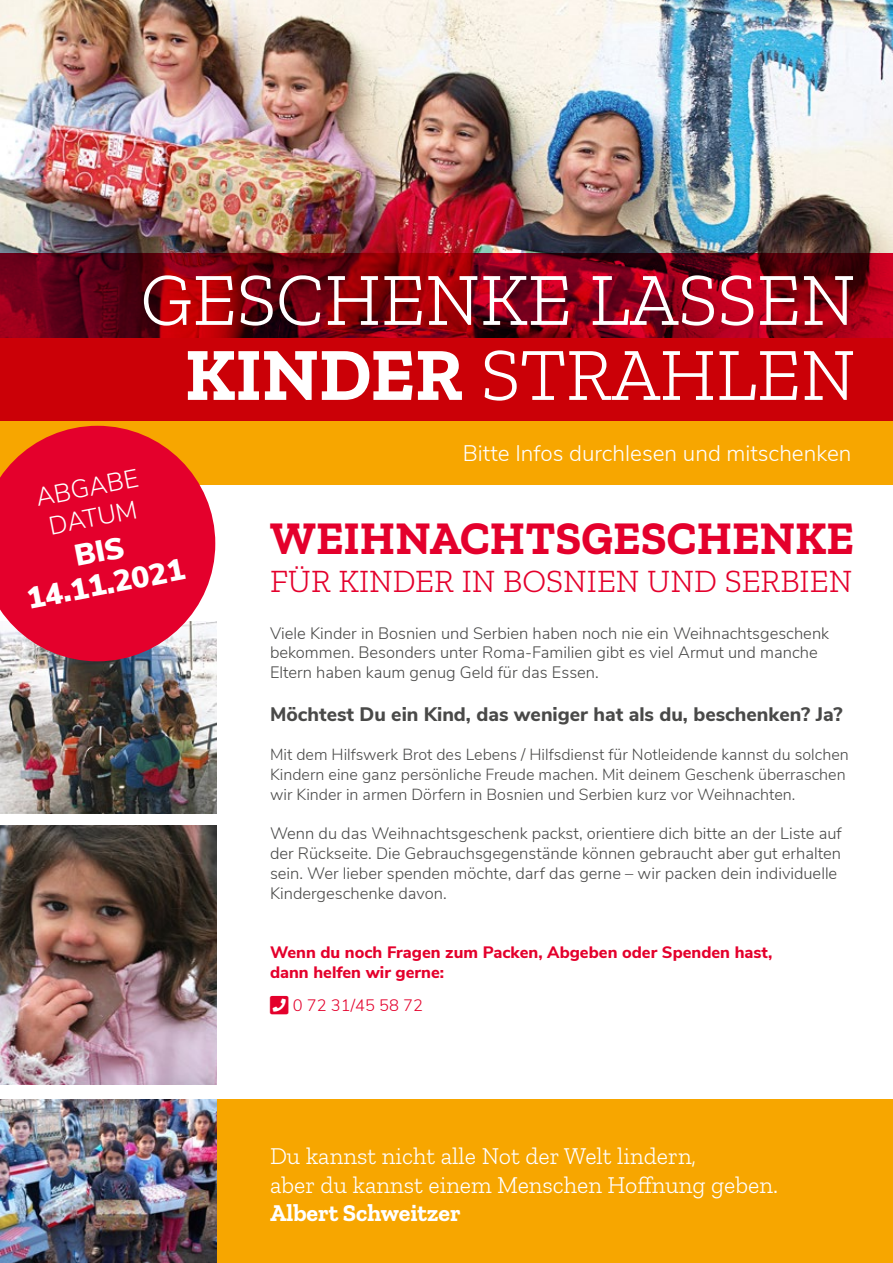
<style>
.page{position:relative;width:893px;height:1263px;background:#fff}
.page>*{position:absolute;margin:0;border:0;box-sizing:border-box;transform-origin:0 0}
.t1{font:300 75px/75px "Zilla Slab";color:#fff;text-align:center}
.t2{font:700 46.5px "Zilla Slab";color:#e4002c}
.t3{font:300 32.25px "Zilla Slab";color:#e4002c}
.t4{font:900 30px/33px "Nunito Sans";color:#fff;text-align:center}
.t5{font:300 25.5px/30.6px "Nunito Sans";color:#fff}
.t6{font:300 24px/28.8px "Zilla Slab";color:#fff}
.t7{font:700 24px "Zilla Slab";color:#fff}
.t8{font:300 22.5px "Nunito Sans";color:#fff}
.t9{font:800 19.5px "Nunito Sans";color:#494948}
.t10{font:300 16.5px/19.8px "Nunito Sans";color:#494948}
.t11{font:800 16.5px/19.8px "Nunito Sans";color:#e4002c}
.t12{font:300 16.5px "Nunito Sans";color:#e4002c}
.t13{font:300 16.05px/19.5px "Nunito Sans";color:#494948}
.s1{font-weight:700}
</style>
<div class="page">
<div style="left:0;top:1100px;width:893px;height:163px;background:#f7a600"></div>
<img style="left:0;top:0;width:893px;height:253px">
<img style="left:0;top:622px;width:216px;height:191px">
<img style="left:0;top:1100px;width:216px;height:163px">
<img style="left:0;top:825px;width:216px;height:260px">
<svg style="left:0;top:253px;width:893px;height:168px;background:#a5000c"></svg>
<div style="left:0;top:421px;width:893px;height:64px;background:#f7a600"></div>
<svg style="left:0;top:426px;width:215px;height:235px;background:#e42138"></svg>
<h1 class="t1" style="left:141px;top:263px;width:717px">GESCHENKE LASSEN<br><span class="s1">KINDER</span> STRAHLEN</h1>
<h3 class="t5" style="left:33px;top:481px;width:105px;rotate:-11deg">ABGABE<br>DATUM</h3>
<h3 class="t4" style="left:17px;top:549px;width:162px;rotate:-11deg">BIS<br>14.11.2021</h3>
<h3 class="t8" style="left:463px;top:437px;width:390px">Bitte Infos durchlesen und mitschenken</h3>
<h2 class="t2" style="left:270px;top:511px;width:585px">WEIHNACHTSGESCHENKE</h2>
<h3 class="t3" style="left:270px;top:564px;width:584px">FÜR KINDER IN BOSNIEN UND SERBIEN</h3>
<p class="t10" style="left:270px;top:622px;width:561px">Viele Kinder in Bosnien und Serbien haben noch nie ein Weihnachtsgeschenk bekommen. Besonders unter Roma-Familien gibt es viel Armut und manche<br>Eltern haben kaum genug Geld für das Essen.</p>
<p class="t9" style="left:270px;top:700px;width:574px">Möchtest Du ein Kind, das weniger hat als du, beschenken? Ja?</p>
<p class="t13" style="left:270px;top:744px;width:580px">Mit dem Hilfswerk Brot des Lebens / Hilfsdienst für Notleidende kannst du solchen<br>Kindern eine ganz persönliche Freude machen. Mit deinem Geschenk überraschen wir Kinder in armen Dörfern in Bosnien und Serbien kurz vor Weihnachten.</p>
<p class="t10" style="left:270px;top:822px;width:573px">Wenn du das Weihnachtsgeschenk packst, orientiere dich bitte an der Liste auf der Rückseite. Die Gebrauchsgegenstände können gebraucht aber gut erhalten sein. Wer lieber spenden möchte, darf das gerne – wir packen dein individuelle Kindergeschenke davon.</p>
<p class="t11" style="left:270px;top:941px;width:504px">Wenn du noch Fragen zum Packen, Abgeben oder Spenden hast, dann helfen wir gerne:</p>
<p class="t12" style="left:293px;top:994px;width:131px">0 72 31/45 58 72</p>
<h3 class="t6" style="left:270px;top:1142px;width:509px">Du kannst nicht alle Not der Welt lindern,<br>aber du kannst einem Menschen Hoffnung geben.</h3>
<h3 class="t7" style="left:270px;top:1200px;width:192px">Albert Schweitzer</h3>
</div>
